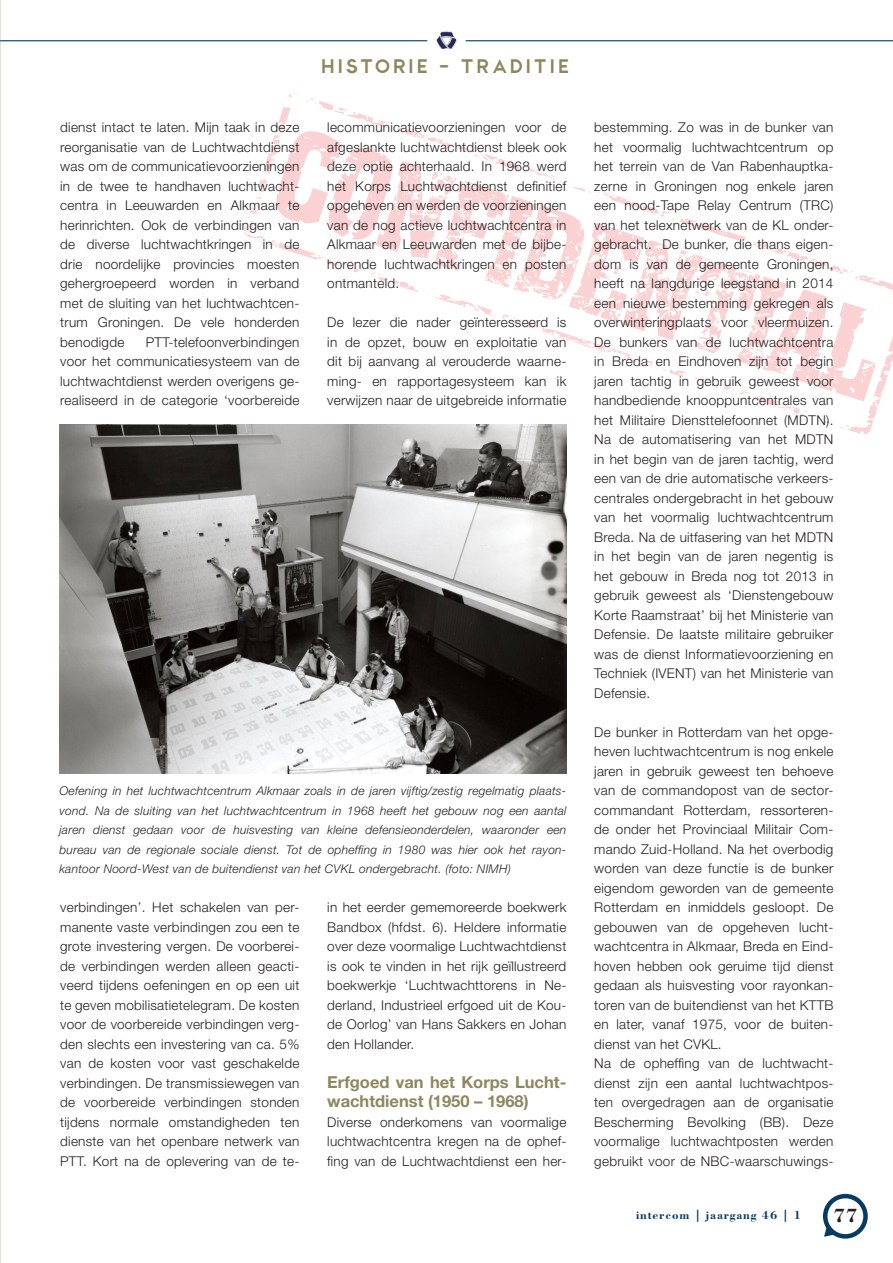
<style>
.page{position:relative;width:893px;height:1263px;background:#fff}
.page>*{position:absolute;margin:0;border:0;box-sizing:border-box;transform-origin:0 0}
.t1{font:700 20.1px "Bodoni BT";color:#231f20}
.t2{font:19.5px "CWG Sans";letter-spacing:.14em;color:#8e865c}
.t3{font:700 16.5px/19.5px "Helvetica Neue";color:#8e865c}
.t4{font:300 13.5px/19.5px "Helvetica Neue";letter-spacing:.02em;color:#231f20;text-align:justify}
.t5{font:italic 300 12px/19.5px "Helvetica Neue";letter-spacing:.02em;color:#231f20;text-align:justify}
.t6{font:700 12px "Bodoni BT";letter-spacing:.07em;color:#083b60}
</style>
<div class="page">
<div style="left:823px;top:1194px;width:45px;height:44px;border:4px solid #083b60;border-radius:50%"></div>
<svg style="left:824px;top:1225px;width:12px;height:12px"></svg>
<svg style="left:436px;top:31px;width:11px;height:13px"></svg>
<hr style="left:0;top:40px;width:427px;height:1px;background:#083b60">
<hr style="left:466px;top:40px;width:427px;height:1px;background:#083b60">
<svg style="left:244px;top:93px;width:378px;height:237px"></svg>
<svg style="left:537px;top:198px;width:249px;height:183px"></svg>
<svg style="left:704px;top:251px;width:189px;height:183px"></svg>
<img style="left:60px;top:424px;width:506px;height:349px">
<p class="t4" style="left:60px;top:117px;width:241px">dienst intact te laten. Mijn taak in deze reorganisatie van de Luchtwachtdienst was om de communicatievoorzieningen in de twee te handhaven luchtwacht&shy;centra in Leeuwarden en Alkmaar te herinrichten. Ook de verbindingen van de diverse luchtwachtkringen in de drie noordelijke provincies moesten gehergroepeerd worden in verband met de sluiting van het luchtwachtcen&shy;trum Groningen. De vele honderden benodigde</p>
<p class="t4" style="left:60px;top:332px;width:241px;text-indent:86px">PTT-telefoonverbindingen voor het communicatiesysteem van de luchtwachtdienst werden overigens ge&shy;realiseerd in de categorie ‘voorbereide</p>
<p class="t2" style="left:323px;top:56px;width:249px">HISTORIE - TRADITIE</p>
<p class="t4" style="left:327px;top:117px;width:241px">lecommunicatievoorzieningen voor de afgeslankte luchtwachtdienst bleek ook deze optie achterhaald. In 1968 werd het Korps Luchtwachtdienst definitief opgeheven en werden de voorzieningen van de nog actieve luchtwachtcentra in Alkmaar en Leeuwarden met de bijbe&shy;horende luchtwachtkringen en posten ontmanteld.</p>
<p class="t4" style="left:327px;top:312px;width:241px">De lezer die nader geïnteresseerd is in de opzet, bouw en exploitatie van dit bij aanvang al verouderde waarne&shy;ming- en rapportagesysteem kan ik verwijzen naar de uitgebreide informatie</p>
<p class="t5" style="left:60px;top:781px;width:508px">Oefening in het luchtwachtcentrum Alkmaar zoals in de jaren vijftig/zestig regelmatig plaats&shy;vond. Na de sluiting van het luchtwachtcentrum in 1968 heeft het gebouw nog een aantal jaren dienst gedaan voor de huisvesting van kleine defensieonderdelen, waaronder een bureau van de regionale sociale dienst. Tot de opheffing in 1980 was hier ook het rayon&shy;kantoor Noord-West van de buitendienst van het CVKL ondergebracht. (foto: NIMH)</p>
<p class="t4" style="left:60px;top:897px;width:241px">verbindingen’. Het schakelen van per&shy;manente vaste verbindingen zou een te grote investering vergen. De voorberei&shy;de verbindingen werden alleen geacti&shy;veerd tijdens oefeningen en op een uit te geven mobilisatietelegram. De kosten voor de voorbereide verbindingen verg&shy;den slechts een investering van ca. 5% van de kosten voor vast geschakelde verbindingen. De transmissiewegen van de voorbereide verbindingen stonden tijdens normale omstandigheden ten dienste van het openbare netwerk van PTT. Kort na de oplevering van de te-</p>
<p class="t4" style="left:327px;top:897px;width:241px">in het eerder gememoreerde boekwerk Bandbox (hfdst. 6). Heldere informatie over deze voormalige Luchtwachtdienst is ook te vinden in het rijk geïllustreerd boekwerkje ‘Luchtwachttorens in Ne&shy;derland, Industrieel erfgoed uit de Kou&shy;de Oorlog’ van Hans Sakkers en Johan den Hollander.</p>
<p class="t3" style="left:327px;top:1072px;width:241px">Erfgoed van het Korps Lucht&shy;wachtdienst (1950 – 1968)</p>
<p class="t4" style="left:327px;top:1112px;width:241px">Diverse onderkomens van voormalige luchtwachtcentra kregen na de ophef&shy;fing van de Luchtwachtdienst een her-</p>
<p class="t4" style="left:594px;top:117px;width:241px">bestemming. Zo was in de bunker van het voormalig luchtwachtcentrum op het terrein van de Van Rabenhauptka&shy;zerne in Groningen nog enkele jaren een nood-Tape Relay Centrum (TRC) van het telexnetwerk van de KL onder&shy;gebracht. De bunker, die thans eigen&shy;dom is van de gemeente Groningen, heeft na langdurige leegstand in 2014 een nieuwe bestemming gekregen als overwinteringplaats voor vleermuizen.<br>De bunkers van de luchtwachtcentra in Breda en Eindhoven zijn tot begin jaren tachtig in gebruik geweest voor handbediende knooppuntcentrales van het Militaire Diensttelefoonnet (MDTN).<br>Na de automatisering van het MDTN in het begin van de jaren tachtig, werd een van de drie automatische verkeers&shy;centrales ondergebracht in het gebouw van het voormalig luchtwachtcentrum Breda. Na de uitfasering van het MDTN in het begin van de jaren negentig is het gebouw in Breda nog tot 2013 in gebruik geweest als ‘Dienstengebouw Korte Raamstraat’ bij het Ministerie van Defensie. De laatste militaire gebruiker was de dienst Informatievoorziening en Techniek (IVENT) van het Ministerie van Defensie.</p>
<p class="t4" style="left:594px;top:722px;width:241px">De bunker in Rotterdam van het opge&shy;heven luchtwachtcentrum is nog enkele jaren in gebruik geweest ten behoeve van de commandopost van de sector&shy;commandant Rotterdam, ressorteren&shy;de onder het Provinciaal Militair Com&shy;mando Zuid-Holland. Na het overbodig worden van deze functie is de bunker eigendom geworden van de gemeente Rotterdam en inmiddels gesloopt. De gebouwen van de opgeheven lucht&shy;wachtcentra in Alkmaar, Breda en Eind&shy;hoven hebben ook geruime tijd dienst gedaan als huisvesting voor rayonkan&shy;toren van de buitendienst van het KTTB en later, vanaf 1975, voor de buiten&shy;dienst van het CVKL.</p>
<p class="t4" style="left:594px;top:1053px;width:241px">Na de opheffing van de luchtwacht&shy;dienst zijn een aantal luchtwachtpos&shy;ten overgedragen aan de organisatie Bescherming Bevolking (BB). Deze voormalige luchtwachtposten werden gebruikt voor de NBC-waarschuwings-</p>
<p class="t6" style="left:636px;top:1208px;width:167px">intercom | jaargang 46 | 1</p>
<h1 class="t1" style="left:833px;top:1203px;width:26px">77</h1>
</div>
